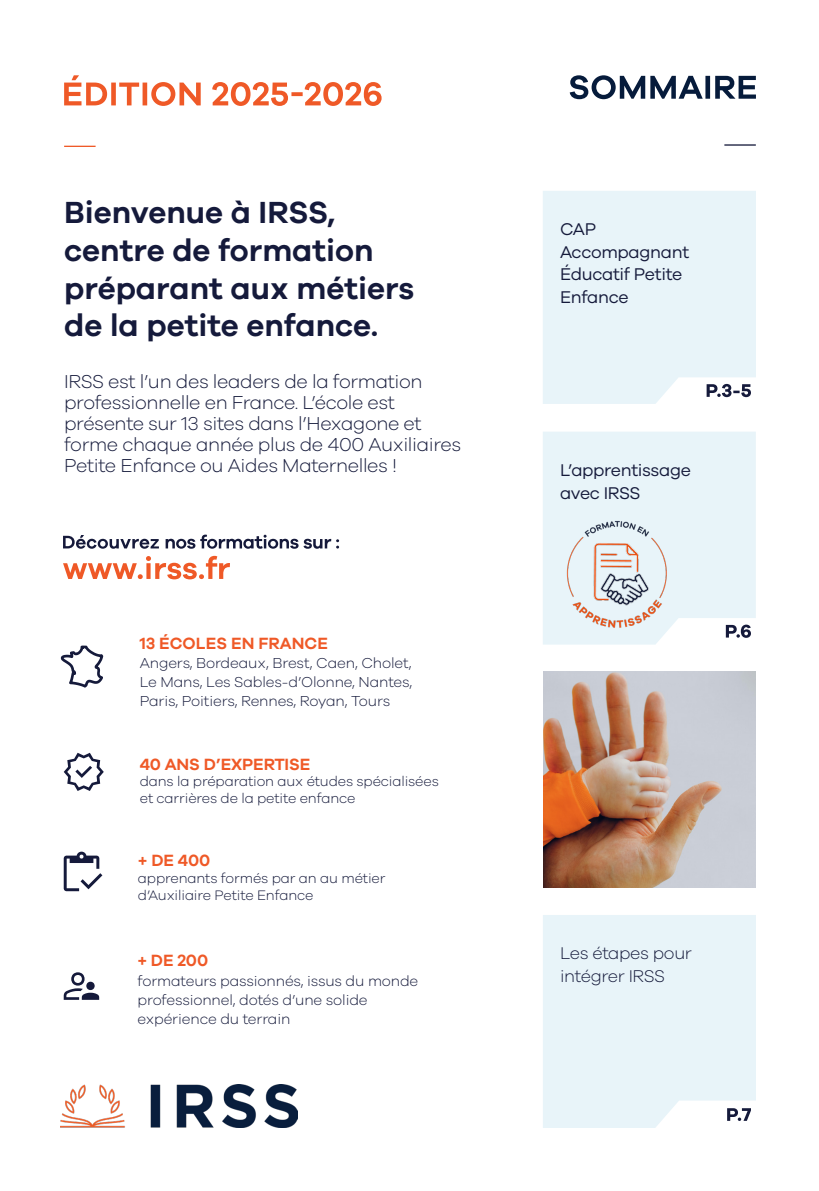
<style>
.page{position:relative;width:819px;height:1191px;background:#fff}
.page>*{position:absolute;margin:0;border:0;box-sizing:border-box;transform-origin:0 0}
.t1{font:600 31.5px/37.8px "Galano Grotesque";color:#151a3b}
.t2{font:300 19.25px/21px "Galano Grotesque";letter-spacing:-.02em;color:#151a3b}
.t3{font:17.5px/22.4px "Galano Grotesque";letter-spacing:-.02em;color:#151a3b}
.t4{font:300 17.5px/22.4px "Galano Grotesque";letter-spacing:-.02em;color:#151a3b}
.Titre_3{font:600 16.8px "Galano Grotesque";letter-spacing:-.01em;color:#ef5927}
.Titre_3-2{font:300 14.88px/19.2px "Galano Grotesque";letter-spacing:-.01em;color:#151a3b}
.Titre_3-3{font:300 14.17px/16.8px "Galano Grotesque";letter-spacing:-.01em;color:#151a3b}
</style>
<div class="page">
<div style="left:543px;top:432px;width:212px;height:212px;background:#e8f4f9"></div>
<svg style="left:60px;top:645px;width:44px;height:43px"></svg>
<svg style="left:64px;top:851px;width:38px;height:40px"></svg>
<svg style="left:64px;top:752px;width:40px;height:39px"></svg>
<svg style="left:64px;top:972px;width:35px;height:27px"></svg>
<img style="left:61px;top:1084px;width:236px;height:44px">
<img style="left:543px;top:672px;width:212px;height:215px">
<div style="left:543px;top:191px;width:213px;height:213px;background:#e8f4f9"></div>
<svg style="left:706px;top:384px;width:45px;height:13px"></svg>
<div style="left:543px;top:915px;width:213px;height:213px;background:#e8f4f9"></div>
<svg style="left:727px;top:1108px;width:24px;height:13px"></svg>
<svg style="left:64px;top:75px;width:317px;height:31px"></svg>
<svg style="left:725px;top:624px;width:26px;height:14px"></svg>
<hr style="left:64px;top:146px;width:32px;height:1px;background:#ef5927">
<svg style="left:569px;top:75px;width:187px;height:24px"></svg>
<hr style="left:724px;top:144px;width:31px;height:2px;background:#151a3b">
<svg style="left:63px;top:556px;width:167px;height:23px"></svg>
<svg style="left:63px;top:534px;width:276px;height:15px"></svg>
<img style="left:563px;top:517px;width:107px;height:114px">
<p class="t1" style="left:64px;top:192px;width:351px">Bienvenue à IRSS, centre de formation préparant aux métiers de la petite enfance.</p>
<p class="t2" style="left:64px;top:370px;width:398px">IRSS est l’un des leaders de la formation professionnelle en France. L’école est présente sur 13 sites dans l’Hexagone et forme chaque année plus de 400 Auxiliaires Petite Enfance ou Aides Maternelles !</p>
<p class="Titre_3" style="left:140px;top:632px;width:190px">13 ÉCOLES EN FRANCE</p>
<p class="Titre_3-2" style="left:140px;top:652px;width:273px">Angers, Bordeaux, Brest, Caen, Cholet,</p>
<p class="Titre_3-2" style="left:140px;top:672px;width:274px">Le Mans, Les Sables-d’Olonne, Nantes,<br>Paris, Poitiers, Rennes, Royan, Tours</p>
<p class="Titre_3" style="left:140px;top:753px;width:172px">40 ANS D’EXPERTISE</p>
<p class="Titre_3-3" style="left:140px;top:772px;width:300px">dans la préparation aux études spécialisées et carrières de la petite enfance</p>
<p class="Titre_3" style="left:138px;top:850px;width:74px">+ DE 400</p>
<p class="Titre_3-3" style="left:138px;top:869px;width:249px">apprenants formés par an au métier d’Auxiliaire Petite Enfance</p>
<p class="Titre_3" style="left:137px;top:950px;width:72px">+ DE 200</p>
<p class="Titre_3-2" style="left:137px;top:970px;width:282px">formateurs passionnés, issus du monde professionnel, dotés d’une solide expérience du terrain</p>
<p class="t3" style="left:560px;top:218px;width:38px">CAP</p>
<p class="t3" style="left:560px;top:240px;width:131px">Accompagnant<br>Éducatif Petite<br>Enfance</p>
<p class="t3" style="left:560px;top:458px;width:132px">L’apprentissage</p>
<p class="t3" style="left:560px;top:481px;width:82px">avec IRSS</p>
<p class="t4" style="left:560px;top:941px;width:133px">Les étapes pour intégrer IRSS</p>
</div>
